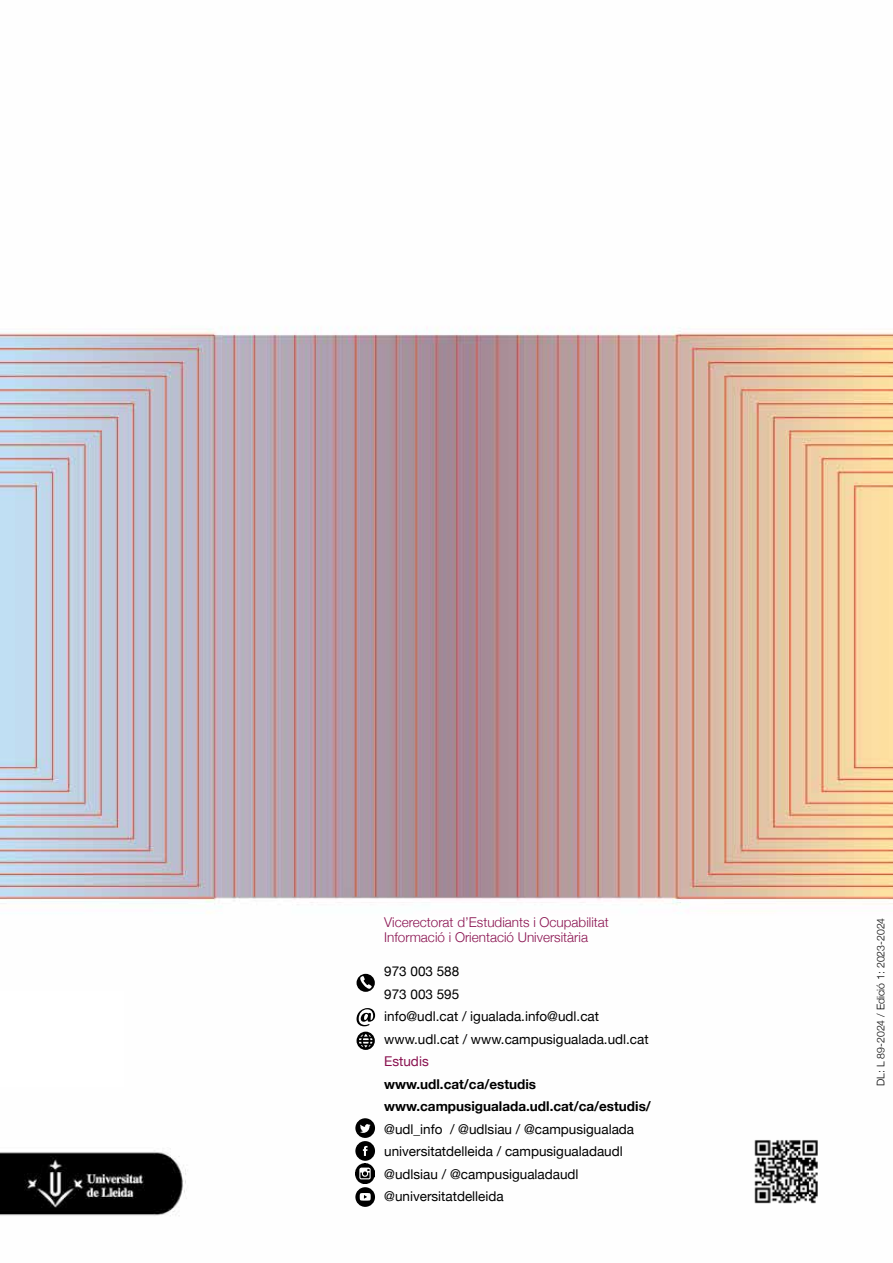
<style>
.page{position:relative;width:893px;height:1263px;background:#fff}
.page>*{position:absolute;margin:0;border:0;box-sizing:border-box;transform-origin:0 0}
.t1{font:13.5px/22.5px "Helvetica Neue";color:#000}
.t2{font:300 13.5px/15px "Helvetica Neue";color:#8a1250}
.t3{font:700 13.5px/22.5px "Helvetica Neue";color:#000}
.t4{font:13.5px "Helvetica Neue";color:#8a1250}
.t5{font:300 10.5px "Helvetica Neue";color:#000}
</style>
<div class="page">
<img style="left:0;top:327px;width:893px;height:889px">
<svg style="left:355px;top:1118px;width:20px;height:43px"></svg>
<img style="left:356px;top:1164px;width:19px;height:19px">
<svg style="left:355px;top:1187px;width:20px;height:20px"></svg>
<svg style="left:360px;top:1193px;width:11px;height:7px"></svg>
<svg style="left:357px;top:1032px;width:18px;height:18px"></svg>
<svg style="left:357px;top:1008px;width:18px;height:18px"></svg>
<div style="left:357px;top:974px;width:18px;height:18px;background:#000;border-radius:50%"></div>
<svg style="left:360px;top:976px;width:12px;height:13px"></svg>
<img style="left:753px;top:1138px;width:66px;height:66px">
<div style="left:0;top:992px;width:124px;height:95px;background:#fff"></div>
<p class="t2" style="left:384px;top:914px;width:226px">Vicerectorat d’Estudiants i Ocupabilitat<br>Informació i Orientació Universitària</p>
<p class="t5" style="left:872px;top:1086px;width:170px;rotate:-90deg">DL: L 89-2024 / Edició 1: 2023-2024</p>
<p class="t1" style="left:384px;top:961px;width:266px">973 003 588<br>973 003 595<br>info@udl.cat / igualada.info@udl.cat www.udl.cat / www.campusigualada.udl.cat</p>
<p class="t4" style="left:384px;top:1051px;width:46px">Estudis</p>
<p class="t3" style="left:384px;top:1073px;width:268px">www.udl.cat/ca/estudis www.campusigualada.udl.cat/ca/estudis/</p>
<p class="t1" style="left:384px;top:1118px;width:251px">@udl_info / @udlsiau / @campusigualada universitatdelleida / campusigualadaudl @udlsiau / @campusigualadaudl @universitatdelleida</p>
</div>
